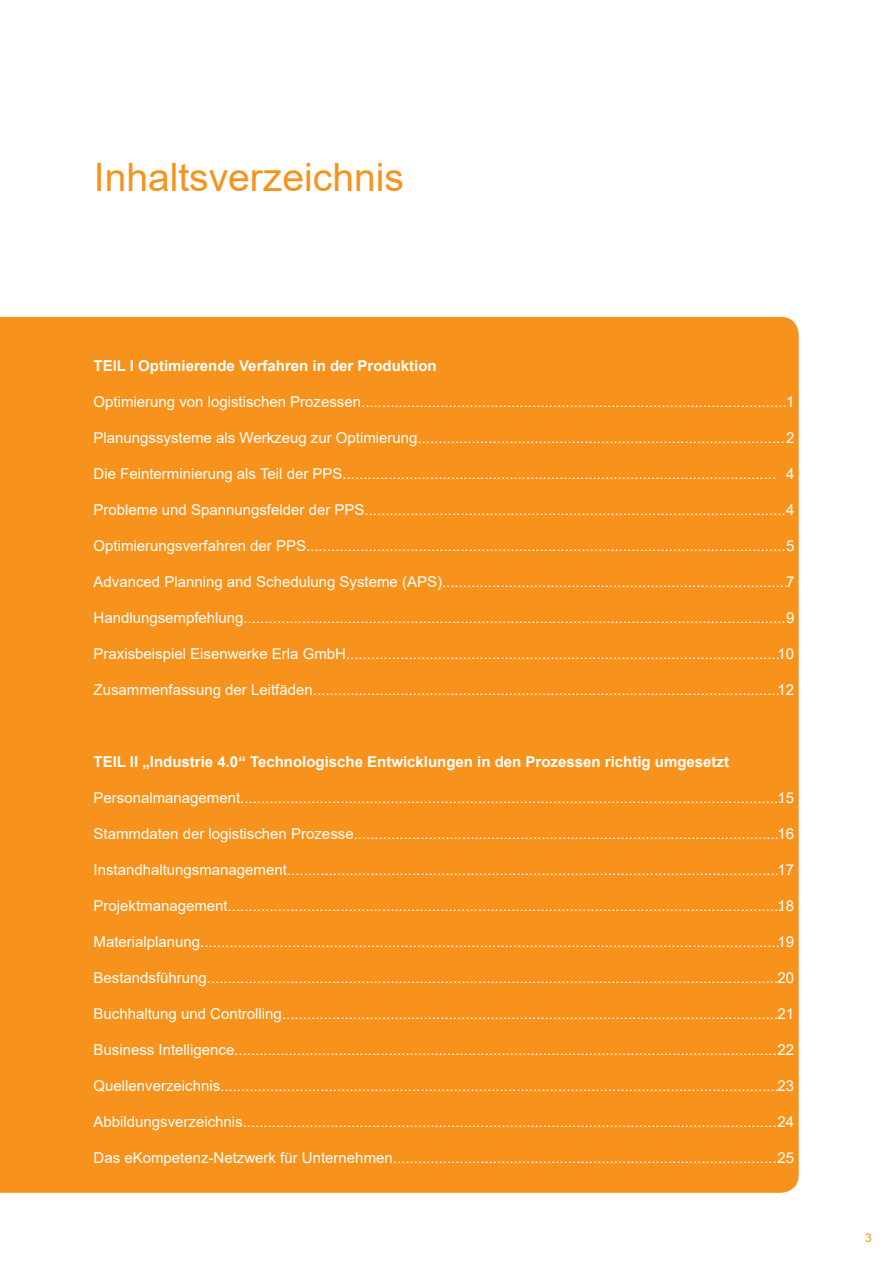
<style>
.page{position:relative;width:893px;height:1263px;background:#fff}
.page>*{position:absolute;margin:0;border:0;box-sizing:border-box;transform-origin:0 0}
.Headline_1{font:39px "Arial";color:#f7931d}
.Fließtext{font:15px "Arial";color:#fff}
.Fließtext-2{font:700 15px "Arial";color:#fff}
.Headline_1-2{font:700 15px "Arial";color:#fff}
.Kopfzeile_Pagina{font:12px "Arial";color:#f7931d}
</style>
<div class="page">
<div style="left:0;top:317px;width:799px;height:876px;background:#f7931d"></div>
<p class="Headline_1" style="left:94px;top:150px;width:311px">Inhaltsverzeichnis</p>
<p class="Headline_1-2" style="left:94px;top:355px;width:345px">TEIL I Optimierende Verfahren in der Produktion</p>
<p class="Fließtext" style="left:94px;top:391px;width:702px">Optimierung von logistischen Prozessen......................................................................................................1</p>
<p class="Fließtext" style="left:94px;top:427px;width:702px">Planungssysteme als Werkzeug zur Optimierung........................................................................................2</p>
<p class="Fließtext" style="left:94px;top:463px;width:684px">Die Feinterminierung als Teil der PPS........................................................................................................</p>
<p class="Fließtext" style="left:94px;top:499px;width:702px">Probleme und Spannungsfelder der PPS.....................................................................................................4</p>
<p class="Fließtext" style="left:94px;top:535px;width:702px">Optimierungsverfahren der PPS...................................................................................................................5</p>
<p class="Fließtext" style="left:94px;top:571px;width:702px">Advanced Planning and Schedulung Systeme (APS)...................................................................................7</p>
<p class="Fließtext" style="left:94px;top:607px;width:702px">Handlungsempfehlung..................................................................................................................................9</p>
<p class="Fließtext" style="left:94px;top:643px;width:702px">Praxisbeispiel Eisenwerke Erla GmbH........................................................................................................10</p>
<p class="Fließtext" style="left:94px;top:679px;width:688px">Zusammenfassung der Leitfäden................................................................................................................</p>
<p class="Fließtext" style="left:786px;top:463px;width:10px">4</p>
<p class="Fließtext" style="left:778px;top:679px;width:18px">12</p>
<p class="Fließtext-2" style="left:94px;top:751px;width:637px">TEIL II „Industrie 4.0“ Technologische Entwicklungen in den Prozessen richtig umgesetzt</p>
<p class="Fließtext" style="left:94px;top:787px;width:690px">Personalmanagement..................................................................................................................................</p>
<p class="Fließtext" style="left:94px;top:823px;width:702px">Stammdaten der logistischen Prozesse......................................................................................................16</p>
<p class="Fließtext" style="left:94px;top:859px;width:702px">Instandhaltungsmanagement......................................................................................................................17</p>
<p class="Fließtext" style="left:94px;top:895px;width:690px">Projektmanagement.....................................................................................................................................</p>
<p class="Fließtext" style="left:94px;top:931px;width:688px">Materialplanung...........................................................................................................................................</p>
<p class="Fließtext" style="left:94px;top:967px;width:702px">Bestandsführung.........................................................................................................................................20</p>
<p class="Fließtext" style="left:94px;top:1003px;width:702px">Buchhaltung und Controlling.......................................................................................................................21</p>
<p class="Fließtext" style="left:94px;top:1039px;width:702px">Business Intelligence..................................................................................................................................22</p>
<p class="Fließtext" style="left:94px;top:1075px;width:702px">Quellenverzeichnis......................................................................................................................................23</p>
<p class="Fließtext" style="left:94px;top:1111px;width:702px">Abbildungsverzeichnis................................................................................................................................24</p>
<p class="Fließtext" style="left:94px;top:1147px;width:693px">Das eKompetenz-Netzwerk für Unternehmen..............................................................................................</p>
<p class="Fließtext" style="left:778px;top:787px;width:18px">15</p>
<p class="Fließtext" style="left:778px;top:895px;width:18px">18</p>
<p class="Fließtext" style="left:778px;top:931px;width:18px">19</p>
<p class="Fließtext" style="left:778px;top:1147px;width:18px">25</p>
<p class="Kopfzeile_Pagina" style="left:865px;top:1229px;width:8px">3</p>
</div>
